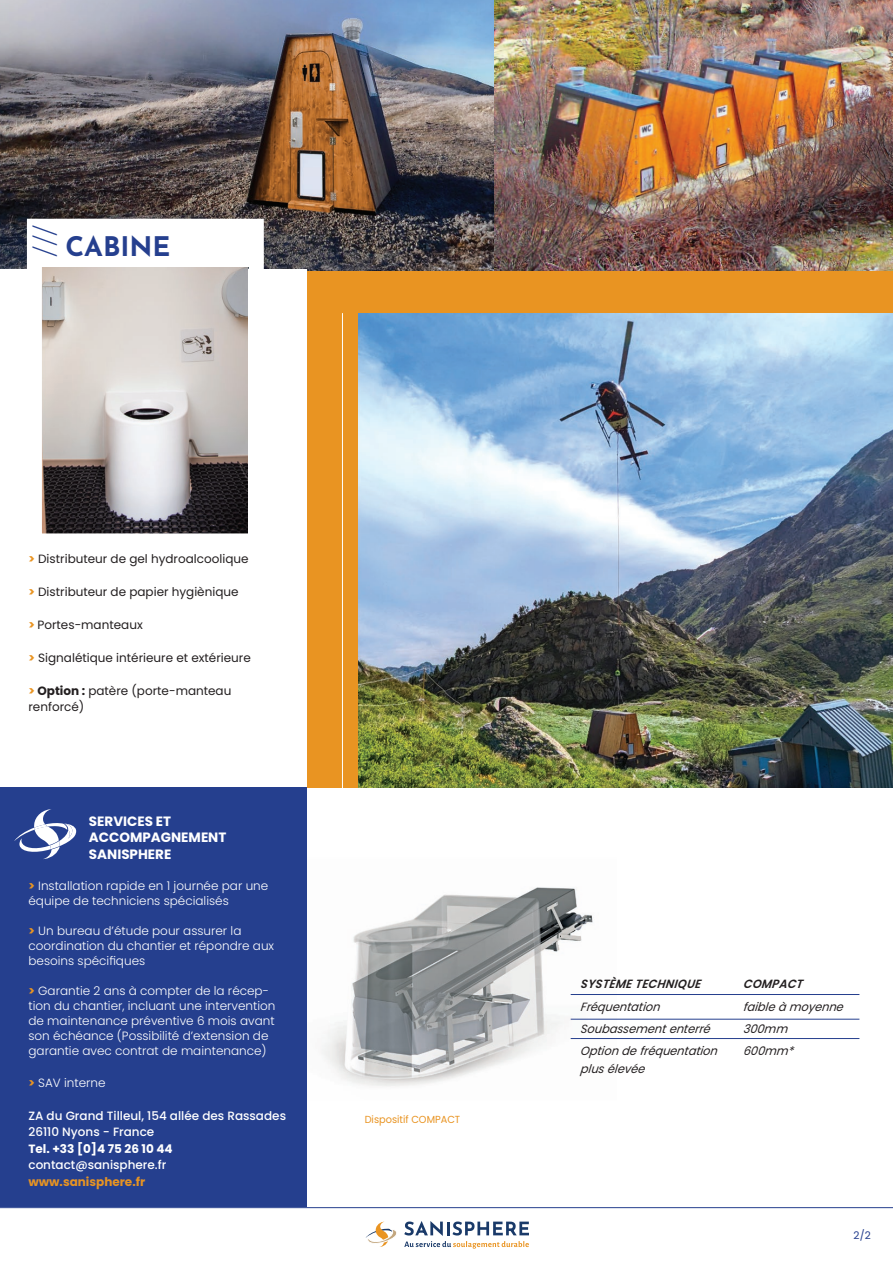
<style>
.page{position:relative;width:893px;height:1263px;background:#fff}
.page>*{position:absolute;margin:0;border:0;box-sizing:border-box;transform-origin:0 0}
.t1{font:300 31.5px "Josefin Sans";color:#253f8e}
.t2{font:700 27px "Josefin Sans";color:#253f8e}
.t3{font:700 13.5px/16.5px "Poppins";color:#fff}
.t4{font:300 12px/15px "Poppins";color:#fff}
.t5{font:12px/16.5px "Poppins";color:#231f20}
.t6{font:italic 12px "Poppins";color:#231f20;scale:.95 1}
.t7{font:500 12px/16.5px "Poppins";color:#fff}
.t8{font:italic 600 12px "Poppins";letter-spacing:.02em;color:#231f20;scale:.95 1}
.t9{font:700 12px "Poppins";color:#fff}
.t10{font:700 12px "Poppins";color:#e69323}
.t11{font:10.5px "Poppins";color:#253f8e}
.t12{font:10.2px "Poppins";color:#e99422;scale:.96 1}
.s1{font-weight:700;color:#e99422}
.s2{font-weight:700}
</style>
<div class="page">
<img style="left:306px;top:853px;width:310px;height:253px">
<hr style="left:571px;top:994px;width:288px;height:1px;background:#253f8e">
<hr style="left:571px;top:1019px;width:288px;height:1px;background:#253f8e">
<hr style="left:571px;top:1038px;width:288px;height:1px;background:#253f8e">
<img style="left:494px;top:0;width:399px;height:272px">
<img style="left:0;top:0;width:494px;height:272px">
<div style="left:306px;top:272px;width:587px;height:516px;background:#e99422"></div>
<div style="left:0;top:270px;width:306px;height:559px;background:#fff"></div>
<hr style="left:342px;top:313px;width:1px;height:510px;background:#fff">
<hr style="left:0;top:1207px;width:893px;height:1px;background:#253f8e">
<svg style="left:366px;top:1221px;width:31px;height:26px"></svg>
<svg style="left:404px;top:1221px;width:124px;height:27px"></svg>
<div style="left:0;top:788px;width:306px;height:419px;background:#253f8e"></div>
<svg style="left:14px;top:809px;width:63px;height:50px"></svg>
<img style="left:359px;top:313px;width:534px;height:475px">
<img style="left:43px;top:267px;width:205px;height:265px">
<div style="left:41px;top:233px;width:217px;height:34px;background:#fff"></div>
<h1 class="t1" style="left:27px;top:257px;width:34px;rotate:-90deg">///</h1>
<h2 class="t2" style="left:65px;top:230px;width:107px">CABINE</h2>
<p class="t5" style="left:28px;top:550px;width:222px"><span class="s1">&gt;</span> Distributeur de gel hydroalcoolique</p>
<p class="t5" style="left:28px;top:583px;width:212px"><span class="s1">&gt;</span> Distributeur de papier hygiènique</p>
<p class="t5" style="left:28px;top:616px;width:116px"><span class="s1">&gt;</span> Portes-manteaux</p>
<p class="t5" style="left:28px;top:649px;width:224px"><span class="s1">&gt;</span> Signalétique intérieure et extérieure</p>
<p class="t5" style="left:28px;top:682px;width:204px"><span class="s1">&gt;</span> <span class="s2">Option :</span> patère (porte-manteau renforcé)</p>
<p class="t3" style="left:89px;top:813px;width:139px">SERVICES ET<br>ACCOMPAGNEMENT<br>SANISPHERE</p>
<p class="t4" style="left:28px;top:879px;width:241px"><span class="s1">&gt;</span> Installation rapide en 1 journée par une équipe de techniciens spécialisés</p>
<p class="t4" style="left:28px;top:924px;width:247px"><span class="s1">&gt;</span> Un bureau d’étude pour assurer la coordination du chantier et répondre aux besoins spécifiques</p>
<p class="t4" style="left:28px;top:984px;width:249px"><span class="s1">&gt;</span> Garantie 2 ans à compter de la récep&shy;tion du chantier, incluant une intervention de maintenance préventive 6 mois avant son échéance (Possibilité d’extension de garantie avec contrat de maintenance)</p>
<p class="t4" style="left:28px;top:1075px;width:79px"><span class="s1">&gt;</span> SAV interne</p>
<p class="t7" style="left:28px;top:1108px;width:259px">ZA du Grand Tilleul, 154 allée des Rassades<br>26110 Nyons - France</p>
<p class="t9" style="left:28px;top:1142px;width:146px">Tel. +33 [0]4 75 26 10 44</p>
<p class="t7" style="left:28px;top:1158px;width:139px">contact@sanisphere.fr</p>
<p class="t10" style="left:28px;top:1174px;width:118px">www.sanisphere.fr</p>
<p class="t12" style="left:365px;top:1113px;width:101px">Dispositif COMPACT</p>
<p class="t8" style="left:581px;top:978px;width:128px">SYSTÈME TECHNIQUE</p>
<p class="t8" style="left:743px;top:978px;width:64px">COMPACT</p>
<p class="t6" style="left:581px;top:1001px;width:87px">Fréquentation</p>
<p class="t6" style="left:743px;top:1001px;width:109px">faible à moyenne</p>
<p class="t6" style="left:581px;top:1023px;width:140px">Soubassement enterré</p>
<p class="t6" style="left:743px;top:1023px;width:50px">300mm</p>
<p class="t6" style="left:581px;top:1046px;width:147px">Option de fréquentation</p>
<p class="t6" style="left:743px;top:1046px;width:56px">600mm*</p>
<p class="t6" style="left:581px;top:1064px;width:71px">plus élevée</p>
<p class="t11" style="left:854px;top:1229px;width:19px">2/2</p>
</div>
